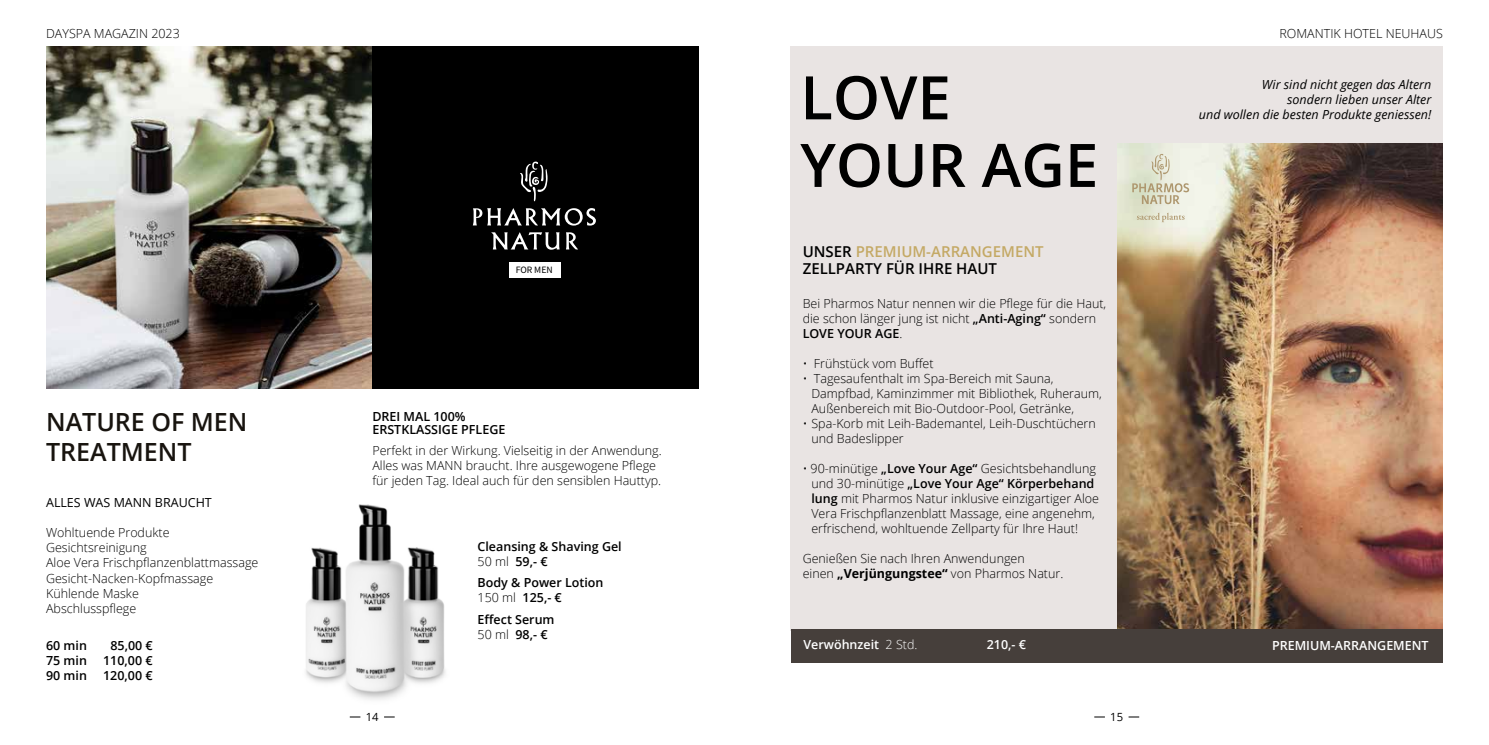
<style>
.page{position:relative;width:1489px;height:745px;background:#fff}
.page>*{position:absolute;margin:0;border:0;box-sizing:border-box;transform-origin:0 0}
.t1{font:600 60px/67.5px "Open Sans";color:#000}
.t2{font:600 25px/30px "Open Sans";color:#18140f}
.t3{font:600 15px/17.5px "Open Sans";color:#000}
.t4{font:300 12.5px/15px "Open Sans";color:#000}
.t5{font:600 12.5px/15px "Open Sans";color:#000}
.t6{font:italic 12.5px/15px "Open Sans";color:#000;text-align:right}
.t7{font:600 12.5px "Open Sans";color:#fff}
.t8{font:12.5px "Open Sans";color:#000}
.t9{font:11.25px "Open Sans";color:#000}
.t10{font:9.75px "Source Sans Pro";color:#000}
.s1{font-weight:300}
.s2{color:#c4a965}
.s3{font-weight:600}
.s4{font-weight:700}
</style>
<div class="page">
<img style="left:1116px;top:142px;width:326px;height:487px">
<div style="left:1116px;top:46px;width:326px;height:96px;background:#e9e4e3"></div>
<div style="left:790px;top:46px;width:326px;height:584px;background:#e9e4e3"></div>
<div style="left:790px;top:629px;width:652px;height:33px;background:#463f3b"></div>
<img style="left:46px;top:46px;width:326px;height:342px">
<div style="left:372px;top:46px;width:326px;height:342px;background:#000"></div>
<img style="left:306px;top:504px;width:140px;height:196px">
<svg style="left:520px;top:161px;width:27px;height:40px"></svg>
<svg style="left:473px;top:208px;width:123px;height:17px"></svg>
<svg style="left:491px;top:232px;width:68px;height:17px"></svg>
<svg style="left:566px;top:232px;width:12px;height:17px"></svg>
<div style="left:509px;top:262px;width:51px;height:16px;background:#fff"></div>
<svg style="left:1132px;top:154px;width:57px;height:50px;background:#dbdac5"></svg>
<svg style="left:1136px;top:212px;width:48px;height:10px"></svg>
<p class="t4" style="left:46px;top:26px;width:135px">DAYSPA MAGAZIN 2023</p>
<p class="t4" style="left:1279px;top:26px;width:165px">ROMANTIK HOTEL NEUHAUS</p>
<h2 class="t2" style="left:46px;top:406px;width:203px">NATURE OF MEN<br>TREATMENT</h2>
<p class="t8" style="left:46px;top:494px;width:167px">ALLES WAS MANN BRAUCHT</p>
<p class="t4" style="left:46px;top:524px;width:214px">Wohltuende Produkte<br>Gesichtsreinigung<br>Aloe Vera Frischpflanzenblattmassage<br>Gesicht-Nacken-Kopfmassage<br>Kühlende Maske<br>Abschlusspflege</p>
<p class="t5" style="left:46px;top:637px;width:42px">60 min</p>
<p class="t5" style="left:110px;top:637px;width:44px">85,00 €</p>
<p class="t5" style="left:46px;top:652px;width:42px">75 min</p>
<p class="t5" style="left:103px;top:652px;width:51px">110,00 €</p>
<p class="t5" style="left:46px;top:667px;width:42px">90 min</p>
<p class="t5" style="left:103px;top:667px;width:51px">120,00 €</p>
<p class="t10" style="left:515px;top:263px;width:39px">FOR MEN</p>
<p class="t5" style="left:372px;top:410px;width:134px;line-height:12.5px">DREI MAL 100%<br>ERSTKLASSIGE PFLEGE</p>
<p class="t4" style="left:372px;top:442px;width:291px">Perfekt in der Wirkung. Vielseitig in der Anwendung.<br>Alles was MANN braucht. Ihre ausgewogene Pflege für jeden Tag. Ideal auch für den sensiblen Hauttyp.</p>
<p class="t5" style="left:477px;top:538px;width:146px">Cleansing &amp; Shaving Gel<br><span class="s1">50 ml</span> 59,- €</p>
<p class="t5" style="left:477px;top:574px;width:127px">Body &amp; Power Lotion<br><span class="s1">150 ml</span> 125,- €</p>
<p class="t5" style="left:477px;top:611px;width:78px">Effect Serum<br><span class="s1">50 ml</span> 98,- €</p>
<h1 class="t1" style="left:800px;top:62px;width:299px">LOVE<br>YOUR AGE</h1>
<p class="t3" style="left:802px;top:242px;width:242px">UNSER <span class="s2">PREMIUM-ARRANGEMENT<br></span>ZELLPARTY FÜR IHRE HAUT</p>
<p class="t4" style="left:802px;top:295px;width:305px">Bei Pharmos Natur nennen wir die Pflege für die Haut, die schon länger jung ist nicht <span class="s3">„Anti-Aging“</span> sondern<br><span class="s3">LOVE YOUR AGE</span>.</p>
<p class="t4" style="left:802px;top:355px;width:132px">• Frühstück vom Buffet</p>
<p class="t4" style="left:811px;top:370px;width:292px;text-indent:-9px">• Tagesaufenthalt im Spa-Bereich mit Sauna,<br>Dampfbad, Kaminzimmer mit Bibliothek, Ruheraum,<br>Außenbereich mit Bio-Outdoor-Pool, Getränke,</p>
<p class="t4" style="left:811px;top:415px;width:286px;text-indent:-9px">• Spa-Korb mit Leih-Bademantel, Leih-Duschtüchern und Badeslipper</p>
<p class="t4" style="left:811px;top:460px;width:289px;text-indent:-9px">• 90-minütige <span class="s3">„Love Your Age“</span> Gesichtsbehandlung und 30-minütige <span class="s3">„Love Your Age“ Körperbehand lung</span> mit Pharmos Natur inklusive einzigartiger Aloe Vera Frischpflanzenblatt Massage, eine angenehm, erfrischend, wohltuende Zellparty für Ihre Haut!</p>
<p class="t4" style="left:802px;top:550px;width:262px">Genießen Sie nach Ihren Anwendungen<br>einen <span class="s4">„Verjüngungstee“</span> von Pharmos Natur.</p>
<p class="t7" style="left:803px;top:635px;width:115px">Verwöhnzeit <span class="s1">2 Std.</span></p>
<p class="t7" style="left:986px;top:635px;width:41px">210,- €</p>
<p class="t9" style="left:366px;top:708px;width:14px">14</p>
<p class="t9" style="left:1110px;top:708px;width:14px">15</p>
<p class="t6" style="left:1198px;top:76px;width:234px">Wir sind nicht gegen das Altern<br>sondern lieben unser Alter<br>und wollen die besten Produkte geniessen!</p>
<p class="t7" style="left:1271px;top:636px;width:158px">PREMIUM-ARRANGEMENT</p>
</div>
